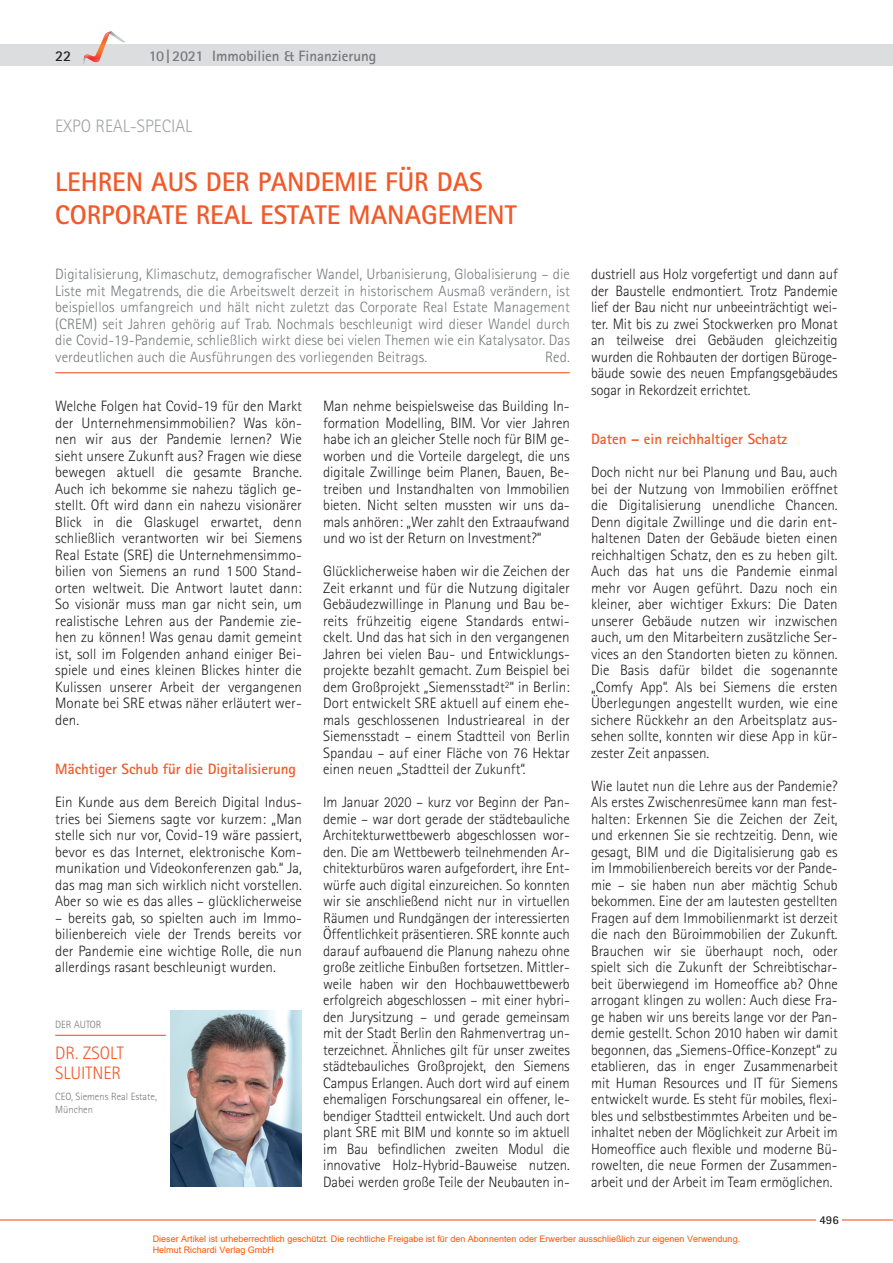
<style>
.page{position:relative;width:893px;height:1263px;background:#fff}
.page>*{position:absolute;margin:0;border:0;box-sizing:border-box;transform-origin:0 0}
.t1{font:700 27px/33px "Rotis Sans Serif";color:#f15929}
.t2{font:300 18px "Rotis Sans Serif";color:#a3a4a8}
.t3{font:300 18px/20.2px "Rotis Sans Serif";color:#f15929}
.t4{font:300 15px/16.5px "Rotis Sans Serif";color:#231f20;text-align:justify}
.t5{font:300 15px/16.5px "Rotis Sans Serif";letter-spacing:.005em;color:#76787b;text-align:justify}
.t6{font:700 15px "Rotis Sans Serif";color:#f15929}
.t7{font:700 15px "Rotis Sans Serif";color:#76787b}
.t8{font:700 15px "Rotis Sans Serif";color:#231f20}
.t9{font:700 12px "Rotis Sans Serif";color:#231f20}
.t10{font:300 10.5px/12.6px "Rotis Sans Serif";color:#76787b}
.t11{font:9px/10.8px "Arial";color:#ff5400}
</style>
<div class="page">
<hr style="left:0;top:1219px;width:893px;height:1px;background:#f15929">
<div style="left:0;top:45px;width:893px;height:21px;background:#dcdddf"></div>
<svg style="left:83px;top:31px;width:43px;height:33px"></svg>
<div style="left:816px;top:1214px;width:26px;height:13px;background:#fff"></div>
<img style="left:170px;top:1010px;width:132px;height:177px">
<hr style="left:55px;top:1035px;width:111px;height:1px;background:#f15929">
<hr style="left:55px;top:372px;width:515px;height:1px;background:#f15929">
<p class="t8" style="left:55px;top:46px;width:18px">22</p>
<p class="t7" style="left:149px;top:46px;width:229px">10|2021 Immobilien &amp; Finanzierung</p>
<p class="t2" style="left:55px;top:115px;width:138px">EXPO REAL-SPECIAL</p>
<h1 class="t1" style="left:55px;top:165px;width:463px">LEHREN AUS DER PANDEMIE FÜR DAS<br>CORPORATE REAL ESTATE MANAGEMENT</h1>
<p class="t5" style="left:55px;top:266px;width:516px">Digitalisierung, Klimaschutz, demografischer Wandel, Urbanisierung, Globalisierung – die Liste mit Megatrends, die die Arbeitswelt derzeit in historischem Ausmaß verändern, ist beispiellos umfangreich und hält nicht zuletzt das Corporate Real Estate Management (CREM) seit Jahren gehörig auf Trab. Nochmals beschleunigt wird dieser Wandel durch die Covid-19-Pandemie, schließlich wirkt diese bei vielen Themen wie ein Katalysator. Das verdeutlichen auch die Ausführungen des vorliegenden Beitrags.</p>
<p class="t5" style="left:545px;top:348px;width:26px">Red.</p>
<p class="t4" style="left:55px;top:398px;width:248px">Welche Folgen hat Covid-19 für den Markt der Unternehmensimmobilien? Was kön&shy;nen wir aus der Pandemie lernen? Wie sieht unsere Zukunft aus? Fragen wie diese bewegen aktuell die gesamte Branche.<br>Auch ich bekomme sie nahezu täglich ge&shy;stellt. Oft wird dann ein nahezu visionärer Blick in die Glaskugel erwartet, denn schließlich verantworten wir bei Siemens Real Estate (SRE) die Unternehmensimmo&shy;bilien von Siemens an rund 1 500 Stand&shy;orten weltweit. Die Antwort lautet dann:<br>So visionär muss man gar nicht sein, um realistische Lehren aus der Pandemie zie&shy;hen zu können! Was genau damit gemeint ist, soll im Folgenden anhand einiger Bei&shy;spiele und eines kleinen Blickes hinter die Kulissen unserer Arbeit der vergangenen Monate bei SRE etwas näher erläutert wer&shy;den.</p>
<p class="t6" style="left:55px;top:759px;width:242px">Mächtiger Schub für die Digitalisierung</p>
<p class="t4" style="left:55px;top:794px;width:248px">Ein Kunde aus dem Bereich Digital Indus&shy;tries bei Siemens sagte vor kurzem: „Man stelle sich nur vor, Covid-19 wäre passiert, bevor es das Internet, elektronische Kom&shy;munikation und Videokonferenzen gab.“ Ja, das mag man sich wirklich nicht vorstellen.<br>Aber so wie es das alles – glücklicherweise</p>
<p class="t4" style="left:55px;top:909px;width:248px">– bereits gab, so spielten auch im Immo&shy;bilienbereich viele der Trends bereits vor der Pandemie eine wichtige Rolle, die nun allerdings rasant beschleunigt wurden.</p>
<p class="t10" style="left:55px;top:1018px;width:48px">DER AUTOR</p>
<p class="t3" style="left:55px;top:1043px;width:70px">DR. ZSOLT<br>SLUITNER</p>
<p class="t10" style="left:55px;top:1090px;width:103px">CEO, Siemens Real Estate,<br>München</p>
<p class="t4" style="left:323px;top:398px;width:248px">Man nehme beispielsweise das Building In&shy;formation Modelling, BIM. Vor vier Jahren habe ich an gleicher Stelle noch für BIM ge&shy;worben und die Vorteile dargelegt, die uns digitale Zwillinge beim Planen, Bauen, Be&shy;treiben und Instandhalten von Immobilien bieten. Nicht selten mussten wir uns da&shy;mals anhören: „Wer zahlt den Extraaufwand und wo ist der Return on Investment?“</p>
<p class="t4" style="left:323px;top:563px;width:248px">Glücklicherweise haben wir die Zeichen der Zeit erkannt und für die Nutzung digitaler Gebäudezwillinge in Planung und Bau be&shy;reits frühzeitig eigene Standards entwi&shy;ckelt. Und das hat sich in den vergangenen Jahren bei vielen Bau- und Entwicklungs&shy;projekte bezahlt gemacht. Zum Beispiel bei dem Großprojekt „Siemensstadt<sup>2</sup>“ in Berlin:<br>Dort entwickelt SRE aktuell auf einem ehe&shy;mals geschlossenen Industrieareal in der Siemensstadt – einem Stadtteil von Berlin Spandau – auf einer Fläche von 76 Hektar einen neuen „Stadtteil der Zukunft“.</p>
<p class="t4" style="left:323px;top:794px;width:248px">Im Januar 2020 – kurz vor Beginn der Pan&shy;demie – war dort gerade der städtebauliche Architekturwettbewerb abgeschlossen wor&shy;den. Die am Wettbewerb teilnehmenden Ar&shy;chitekturbüros waren aufgefordert, ihre Ent&shy;würfe auch digital einzureichen. So konnten wir sie anschließend nicht nur in virtuellen Räumen und Rundgängen der interessierten Öffentlichkeit präsentieren. SRE konnte auch darauf aufbauend die Planung nahezu ohne große zeitliche Einbußen fortsetzen. Mittler&shy;weile haben wir den Hochbauwettbewerb erfolgreich abgeschlossen – mit einer hybri&shy;den Jurysitzung – und gerade gemeinsam mit der Stadt Berlin den Rahmenvertrag un&shy;terzeichnet. Ähnliches gilt für unser zweites städtebauliches Großprojekt, den Siemens Campus Erlangen. Auch dort wird auf einem ehemaligen Forschungsareal ein offener, le&shy;bendiger Stadtteil entwickelt. Und auch dort plant SRE mit BIM und konnte so im aktuell im Bau befindlichen zweiten Modul die innovative Holz-Hybrid-Bauweise nutzen.<br>Dabei werden große Teile der Neubauten in-</p>
<p class="t4" style="left:591px;top:266px;width:248px">dustriell aus Holz vorgefertigt und dann auf der Baustelle endmontiert. Trotz Pandemie lief der Bau nicht nur unbeeinträchtigt wei&shy;ter. Mit bis zu zwei Stockwerken pro Monat an teilweise drei Gebäuden gleichzeitig wurden die Rohbauten der dortigen Büroge&shy;bäude sowie des neuen Empfangsgebäudes sogar in Rekordzeit errichtet.</p>
<p class="t6" style="left:591px;top:429px;width:198px">Daten – ein reichhaltiger Schatz</p>
<p class="t4" style="left:591px;top:464px;width:248px">Doch nicht nur bei Planung und Bau, auch bei der Nutzung von Immobilien eröffnet die Digitalisierung unendliche Chancen.<br>Denn digitale Zwillinge und die darin ent&shy;haltenen Daten der Gebäude bieten einen reichhaltigen Schatz, den es zu heben gilt.<br>Auch das hat uns die Pandemie einmal mehr vor Augen geführt. Dazu noch ein kleiner, aber wichtiger Exkurs: Die Daten unserer Gebäude nutzen wir inzwischen auch, um den Mitarbeitern zusätzliche Ser&shy;vices an den Standorten bieten zu können.<br>Die Basis dafür bildet die sogenannte „Comfy App“. Als bei Siemens die ersten Überlegungen angestellt wurden, wie eine sichere Rückkehr an den Arbeitsplatz aus&shy;sehen sollte, konnten wir diese App in kür&shy;zester Zeit anpassen.</p>
<p class="t4" style="left:591px;top:777px;width:248px">Wie lautet nun die Lehre aus der Pandemie?<br>Als erstes Zwischenresümee kann man fest&shy;halten: Erkennen Sie die Zeichen der Zeit, und erkennen Sie sie rechtzeitig. Denn, wie gesagt, BIM und die Digitalisierung gab es im Immobilienbereich bereits vor der Pande&shy;mie – sie haben nun aber mächtig Schub bekommen. Eine der am lautesten gestellten Fragen auf dem Immobilienmarkt ist derzeit die nach den Büroimmobilien der Zukunft.<br>Brauchen wir sie überhaupt noch, oder spielt sich die Zukunft der Schreibtischar&shy;beit überwiegend im Homeoffice ab? Ohne arrogant klingen zu wollen: Auch diese Fra&shy;ge haben wir uns bereits lange vor der Pan&shy;demie gestellt. Schon 2010 haben wir damit begonnen, das „Siemens-Office-Konzept“ zu etablieren, das in enger Zusammenarbeit mit Human Resources und IT für Siemens entwickelt wurde. Es steht für mobiles, flexi&shy;bles und selbstbestimmtes Arbeiten und be&shy;inhaltet neben der Möglichkeit zur Arbeit im Homeoffice auch flexible und moderne Bü&shy;rowelten, die neue Formen der Zusammen&shy;arbeit und der Arbeit im Team ermöglichen.</p>
<p class="t9" style="left:819px;top:1212px;width:21px">496</p>
<p class="t11" style="left:153px;top:1233px;width:589px">Dieser Artikel ist urheberrechtlich geschützt. Die rechtliche Freigabe ist für den Abonnenten oder Erwerber ausschließlich zur eigenen Verwendung.<br>Helmut Richardi Verlag GmbH</p>
</div>
